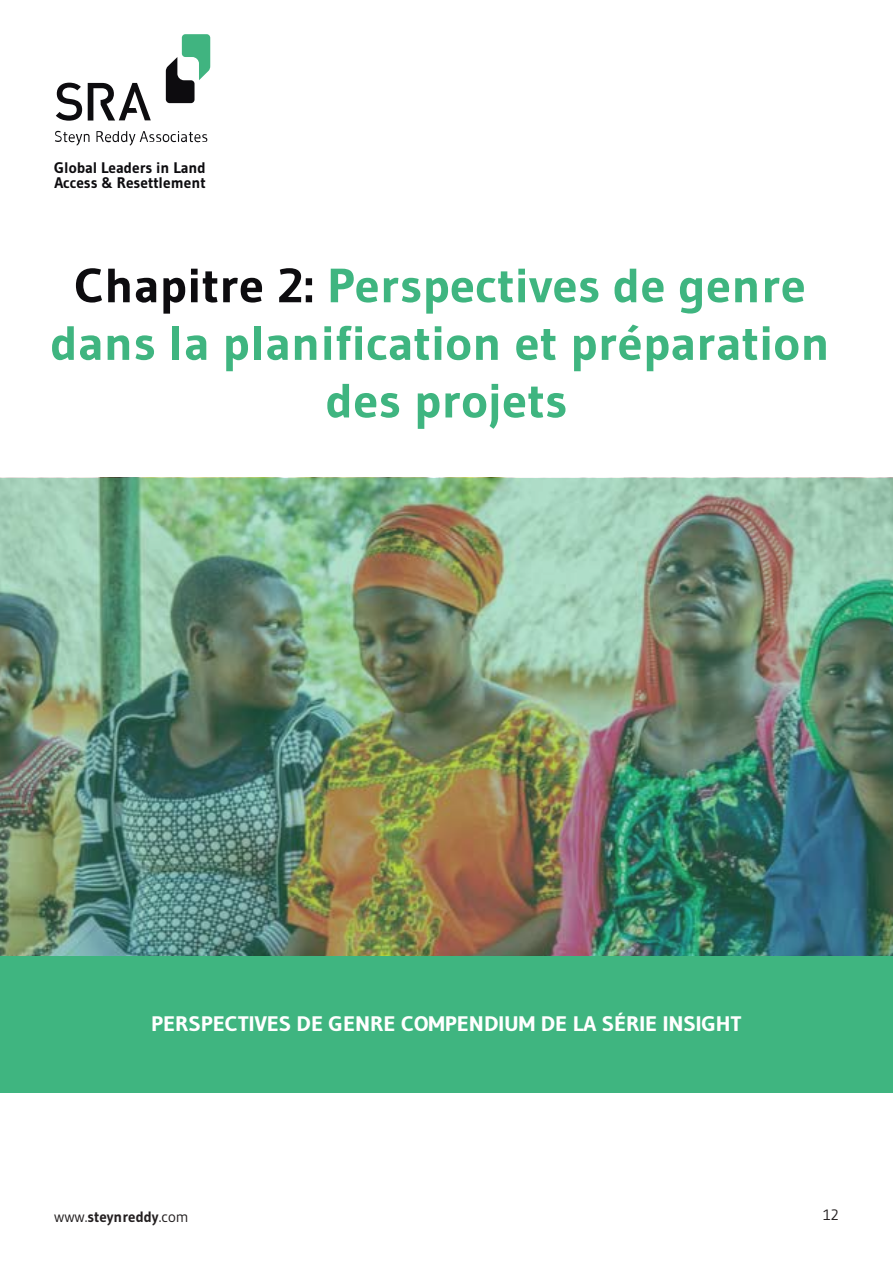
<style>
.page{position:relative;width:893px;height:1263px;background:#fff}
.page>*{position:absolute;margin:0;border:0;box-sizing:border-box;transform-origin:0 0}
.t1{font:700 48px/57.6px "Gudea";color:#3fb580;text-align:center;scale:1.06 1}
.t2{font:700 21px "Gudea";color:#fff;scale:1.06 1}
.t3{font:700 15.3px/15.3px "Gudea";color:#0d0c0f}
.t4{font:700 15px "Gudea";color:#231f20}
.t5{font:15px "Gudea";color:#231f20}
.s1{color:#0d0c0f}
.s2{font-weight:400}
</style>
<div class="page">
<svg style="left:56px;top:83px;width:95px;height:38px"></svg>
<svg style="left:55px;top:131px;width:152px;height:15px"></svg>
<svg style="left:166px;top:34px;width:44px;height:69px"></svg>
<img style="left:0;top:478px;width:893px;height:478px">
<div style="left:0;top:956px;width:893px;height:136px;background:#3fb580"></div>
<p class="t3" style="left:54px;top:160px;width:153px">Global Leaders in Land<br>Access &amp; Resettlement</p>
<p class="t1" style="left:50px;top:256px;width:737px"><span class="s1">Chapitre 2:</span> Perspectives de genre dans la planification et préparation des projets</p>
<p class="t2" style="left:151px;top:1010px;width:559px">PERSPECTIVES DE GENRE COMPENDIUM DE LA SÉRIE INSIGHT</p>
<p class="t4" style="left:54px;top:1207px;width:136px"><span class="s2">www.</span>steynreddy<span class="s2">.com</span></p>
<p class="t5" style="left:823px;top:1205px;width:17px">12</p>
</div>
